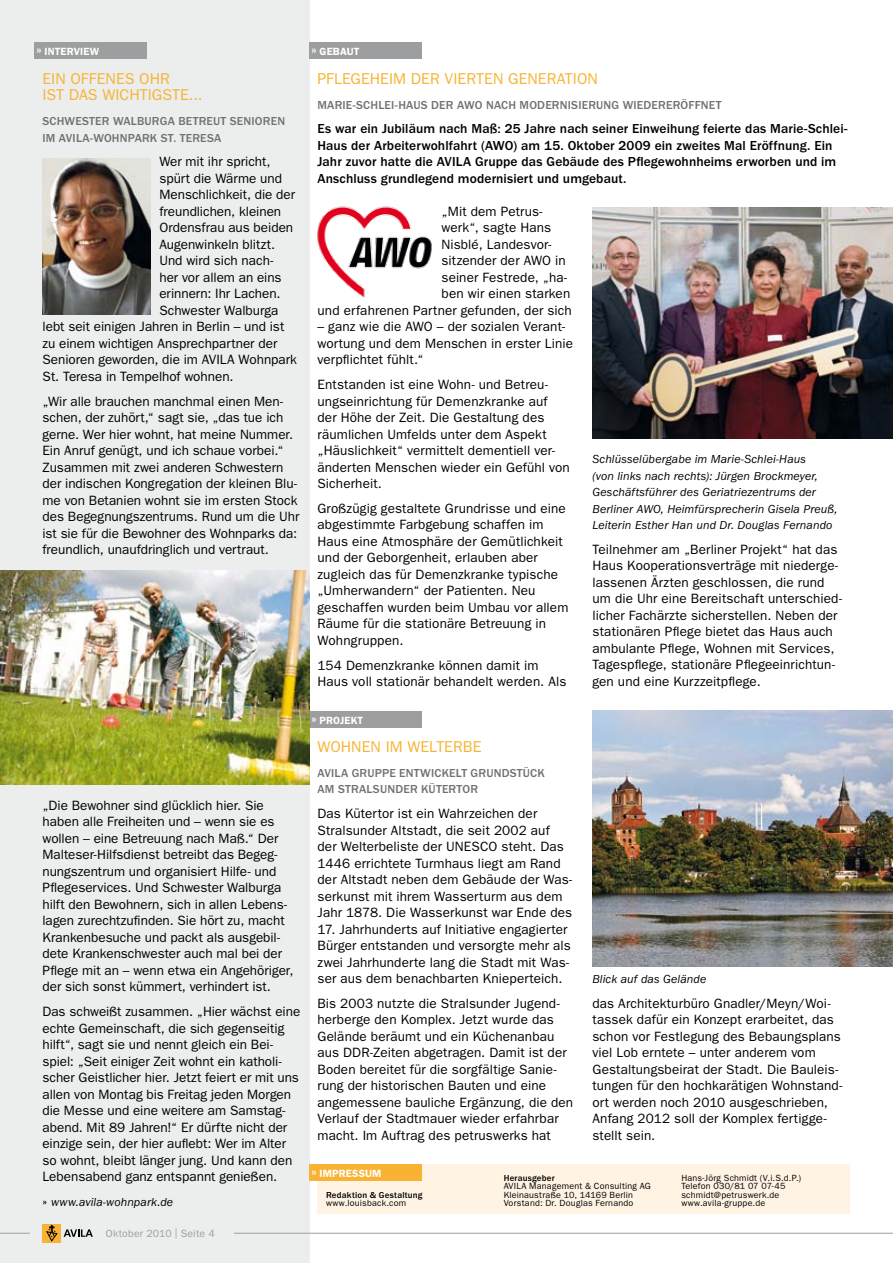
<style>
.page{position:relative;width:893px;height:1263px;background:#fff}
.page>*{position:absolute;margin:0;border:0;box-sizing:border-box;transform-origin:0 0}
.t1{font:15.75px/16.5px "ITC Franklin Gothic Std";letter-spacing:.005em;color:#f8b334}
.t2{font:15.75px "ITC Franklin Gothic Std";letter-spacing:.07em;color:#f8b334}
.t3{font:13.5px/16.5px "ITC Franklin Gothic Std";letter-spacing:.005em;color:#000}
.t4{font:500 13.5px/16.5px "ITC Franklin Gothic Std";letter-spacing:.005em;color:#000}
.t5{font:italic 12px/16.5px "ITC Franklin Gothic Std";letter-spacing:.01em;color:#000}
.t6{font:500 12px/16.5px "ITC Franklin Gothic Std";letter-spacing:.015em;color:#707172}
.t7{font:600 10.5px "ITC Franklin Gothic Std";letter-spacing:.01em;color:#fff}
.t8{font:10.5px "ITC Franklin Gothic Std";letter-spacing:.015em;color:#9c9e9f}
.t9{font:9px/8.2px "ITC Franklin Gothic Std";letter-spacing:.025em;color:#000}
.t10{font:500 9px "ITC Franklin Gothic Std";letter-spacing:.02em;color:#000}
.s1{font-size:15px}
.s2{font-weight:600;font-style:normal}
</style>
<div class="page">
<div style="left:0;top:0;width:309px;height:1263px;background:#eceded"></div>
<div style="left:317px;top:1165px;width:533px;height:49px;background:#fff4e4"></div>
<div style="left:309px;top:711px;width:112px;height:16px;background:#9c9e9f"></div>
<div style="left:309px;top:43px;width:112px;height:16px;background:#9c9e9f"></div>
<div style="left:34px;top:43px;width:112px;height:16px;background:#9c9e9f"></div>
<img style="left:43px;top:158px;width:108px;height:157px">
<img style="left:592px;top:711px;width:301px;height:256px">
<img style="left:0;top:571px;width:309px;height:214px">
<div style="left:309px;top:1165px;width:112px;height:16px;background:#f8b334"></div>
<img style="left:317px;top:206px;width:115px;height:92px">
<img style="left:592px;top:208px;width:301px;height:231px">
<div style="left:43px;top:1224px;width:18px;height:18px;background:#f8b334"></div>
<svg style="left:47px;top:1225px;width:10px;height:16px"></svg>
<svg style="left:64px;top:1229px;width:29px;height:8px"></svg>
<hr style="left:0;top:1233px;width:30px;height:1px;background:#9c9e9f">
<hr style="left:234px;top:1233px;width:659px;height:1px;background:#9c9e9f">
<p class="t7" style="left:36px;top:45px;width:65px"><span class="s1">»</span> INTERVIEW</p>
<p class="t7" style="left:311px;top:45px;width:50px"><span class="s1">»</span> GEBAUT</p>
<p class="t1" style="left:43px;top:70px;width:162px;text-indent:28px">OFFENES OHR<br>IST DAS WICHTIGSTE...</p>
<p class="t6" style="left:43px;top:113px;width:9px">SCHWESTER</p>
<p class="t6" style="left:113px;top:113px;width:174px">WALBURGA betreut Senioren</p>
<p class="t6" style="left:43px;top:129px;width:61px">IM AVILA-WOHNP</p>
<p class="t6" style="left:135px;top:129px;width:53px">ARK ST. TERES</p>
<p class="t6" style="left:214px;top:129px;width:9px">A</p>
<p class="t3" style="left:159px;top:154px;width:112px">Wer mit ihr spricht,</p>
<p class="t3" style="left:159px;top:170px;width:124px">spürt die Wärme und</p>
<p class="t3" style="left:159px;top:187px;width:137px">Menschlichkeit, die der</p>
<p class="t3" style="left:159px;top:203px;width:123px">freundlichen, kleinen</p>
<p class="t3" style="left:159px;top:220px;width:135px">Ordensfrau aus beiden</p>
<p class="t3" style="left:159px;top:236px;width:117px">Augenwinkeln blitzt.</p>
<p class="t3" style="left:159px;top:253px;width:115px">Und wird sich nach-</p>
<p class="t3" style="left:159px;top:269px;width:124px">her vor allem an eins</p>
<p class="t3" style="left:159px;top:286px;width:123px">erinnern: I hr Lachen.</p>
<p class="t3" style="left:159px;top:302px;width:121px">Schwester Walburga</p>
<p class="t3" style="left:43px;top:319px;width:243px">lebt seit einigen Jahren in Berlin – und ist</p>
<p class="t3" style="left:43px;top:335px;width:236px">zu einem wichtigen Ansprechpartner der</p>
<p class="t3" style="left:43px;top:352px;width:256px">Senioren geworden, die im AVILA Wohnpark</p>
<p class="t3" style="left:43px;top:368px;width:193px">St. Teresa in Tempelhof wohnen.</p>
<p class="t3" style="left:43px;top:393px;width:258px">„Wir alle brauchen manchmal einen Men&shy;schen, der zuhört,“ sagt sie, „das tue ich gerne. Wer hier wohnt, hat meine N ummer.<br>Ein Anruf genügt, und ich schaue vorbei.“ Zusammen mit zwei anderen Schwestern der indischen Kongregation der kleinen Blu&shy;me von Betanien wohnt sie im ersten Stock des Begegnungszentrums. Rund um die Uhr ist sie für die Bewohner des Wohnparks da: freundlich, unaufdringlich und vertraut.</p>
<p class="t1" style="left:43px;top:70px;width:8px">EIN</p>
<p class="t3" style="left:42px;top:797px;width:253px">„Die Bewohner sind glücklich hier. Sie haben alle Freiheiten und – wenn sie es wollen – eine Betreuung nach Maß.“ Der<br>M alteser-H ilfsdienst betreibt das Begeg&shy;nungszentrum und organisiert H ilfe- und Pflegeservices. Und Schwester Walburga hilft den Bewohnern, sich in allen Lebens&shy;lagen zurechtzufinden. Sie hört zu, macht Krankenbesuche und packt als ausgebil&shy;dete Krankenschwester auch mal bei der Pflege mit an – wenn etwa ein Angehöriger, der sich sonst kümmert, verhindert ist.</p>
<p class="t3" style="left:42px;top:1003px;width:259px">Das schweißt zusammen. „H ier wächst eine echte Gemeinschaft, die sich gegenseitig hilft“, sagt sie und nennt gleich ein Bei&shy;spiel: „Seit einiger Zeit wohnt ein katholi&shy;scher Geistlicher hier. Jetzt feiert er mit uns allen von Montag bis Freitag jeden Morgen die Messe und eine weitere am Samstag&shy;abend. M it 89 Jahren!“ Er dürfte nicht der einzige sein, der hier auflebt: Wer im Alter so wohnt, bleibt länger jung. Und kann den Lebensabend ganz entspannt genießen.</p>
<p class="t5" style="left:43px;top:1194px;width:132px"><span class="s2">»</span> www.avila-wohnpark.de</p>
<p class="t8" style="left:106px;top:1227px;width:110px">Oktober 2010 | Seite 4</p>
<p class="t2" style="left:317px;top:69px;width:282px">Pfleg eheim der vierten Generation</p>
<p class="t6" style="left:317px;top:96px;width:404px">Marie-Schlei-Haus der AWO nach Modernisierung wiedereröffnet</p>
<p class="t4" style="left:317px;top:121px;width:531px">Es war ein Jubiläum nach Maß: 25 Jahre nach seiner Einweihung feierte das Marie-Schlei-Haus der Arbeiterwohlfahrt (AWO) am 15. Oktober 2009 ein zweites Mal Eröffnung. Ein Jahr zuvor hatte die AVILA Gruppe das Gebäude des Pflegewohnheims erworben und im Anschluss grundlegend modernisiert und umgebaut.</p>
<p class="t3" style="left:442px;top:203px;width:103px">„Mit dem Petrus-</p>
<p class="t3" style="left:442px;top:220px;width:111px">werk“, sagte H ans</p>
<p class="t3" style="left:442px;top:236px;width:111px">Nisblé, Landesvor-</p>
<p class="t3" style="left:442px;top:253px;width:126px">sitzender der AWO in</p>
<p class="t3" style="left:442px;top:269px;width:127px">seiner Festrede, „ha-</p>
<p class="t3" style="left:442px;top:286px;width:130px">ben wir einen starken</p>
<p class="t3" style="left:317px;top:302px;width:256px">und erfahrenen Partner gefunden, der sich</p>
<p class="t3" style="left:317px;top:319px;width:257px">– ganz wie die AWO – der sozialen Verant&shy;wortung und dem Menschen in erster Linie verpflichtet fühlt.“</p>
<p class="t3" style="left:317px;top:376px;width:254px">Entstanden ist eine Wohn- und Betreu&shy;ungseinrichtung für Demenzkranke auf der Höhe der Zeit. Die Gestaltung des räumlichen Umfelds unter dem Aspekt „Häuslichkeit“ vermittelt dementiell ver&shy;änderten Menschen wieder ein Gefühl von Sicherheit.</p>
<p class="t3" style="left:317px;top:500px;width:252px">Großzügig gestaltete Grundrisse und eine abgestimmte Farbgebung schaffen im Haus eine Atmosphäre der Gemütlichkeit und der Geborgenheit, erlauben aber zugleich das für Demenzkranke typische „Umherwandern“ der Patienten. Neu geschaffen wurden beim Umbau vor allem Räume für die stationäre Betreuung in Wohngruppen.</p>
<p class="t3" style="left:317px;top:657px;width:250px">154 Demenzkranke können damit im<br>Haus voll stationär behandelt werden. Als</p>
<p class="t5" style="left:592px;top:451px;width:246px">Schlüsselübergabe im Marie-Schlei-Haus<br>(von links nach rechts): Jürgen Brockmeyer, Geschäftsführer des Geriatriezentrums der Berliner AWO, Heimfürsprecherin Gisela Preuß, Leiterin Esther Han und Dr. Douglas Fernando</p>
<p class="t3" style="left:592px;top:541px;width:251px">Teilnehmer am „Berliner Projekt“ hat das H aus Kooperationsverträge mit niederge&shy;lassenen Ärzten geschlossen, die rund um die Uhr eine Bereitschaft unterschied&shy;licher Fachärzte sicherstellen. Neben der stationären Pflege bietet das Haus auch ambulante Pflege, Wohnen mit Services, Tagespflege, stationäre Pflegeeinrichtun&shy;gen und eine Kurzzeitpflege.</p>
<p class="t7" style="left:311px;top:714px;width:54px"><span class="s1">»</span> PROJEKT</p>
<p class="t1" style="left:317px;top:739px;width:166px">Wohnen im Welterbe</p>
<p class="t6" style="left:317px;top:765px;width:229px">AVILA Gruppe entwickelt Grundstück am Stralsunder Kütertor</p>
<p class="t3" style="left:317px;top:805px;width:256px">Das Kütertor ist ein Wahrzeichen der Stralsunder Altstadt, die seit 2002 auf der Welterbeliste der UNESCO steht. Das 1446 errichtete Turmhaus liegt am Rand der Altstadt neben dem Gebäude der Was&shy;serkunst mit ihrem Wasserturm aus dem Jahr 1878. Die Wasserkunst war Ende des</p>
<p class="t3" style="left:317px;top:921px;width:255px">17. Jahrhunderts auf I nitiative engagierter Bürger entstanden und versorgte mehr als zwei Jahrhunderte lang die Stadt mit Was&shy;ser aus dem benachbarten Knieperteich.</p>
<p class="t3" style="left:317px;top:995px;width:257px">Bis 2003 nutzte die Stralsunder Jugend&shy;herberge den Komplex. Jetzt wurde das Gelände beräumt und ein Küchenanbau aus DDR-Zeiten abgetragen. Damit ist der Boden bereitet für die sorgfältige Sanie&shy;rung der historischen Bauten und eine angemessene bauliche Ergänzung, die den Verlauf der Stadtmauer wieder erfahrbar macht. I m Auftrag des petruswerks hat</p>
<p class="t3" style="left:592px;top:995px;width:251px">das Architekturbüro Gnadler/Meyn/Woi&shy;tassek dafür ein Konzept erarbeitet, das schon vor Festlegung des Bebaungsplans viel Lob erntete – unter anderem vom Gestaltungsbeirat der Stadt. Die Bauleis&shy;tungen für den hochkarätigen Wohnstand&shy;ort werden noch 2010 ausgeschrieben, Anfang 2012 soll der Komplex fertigge&shy;stellt sein.</p>
<p class="t5" style="left:592px;top:971px;width:115px">Blick auf das Gelände</p>
<p class="t7" style="left:311px;top:1167px;width:72px"><span class="s1">»</span> IMPRESSUM</p>
<p class="t10" style="left:326px;top:1190px;width:98px">Redaktion &amp; Gestaltung</p>
<p class="t9" style="left:326px;top:1199px;width:82px">www.louisback.com</p>
<p class="t10" style="left:504px;top:1173px;width:53px">Herausgeber</p>
<p class="t9" style="left:504px;top:1182px;width:149px">AVILA Management &amp; Consulting AG<br>Kleinaustraße 10, 14169 Berlin<br>Vorstand: Dr. Douglas Fernando</p>
<p class="t9" style="left:681px;top:1174px;width:122px">Hans-Jörg Schmidt (V.i.S.d.P.)<br>Telefon 030/81 07 07-45 schmidt@petruswerk.de www.avila-gruppe.de</p>
</div>
